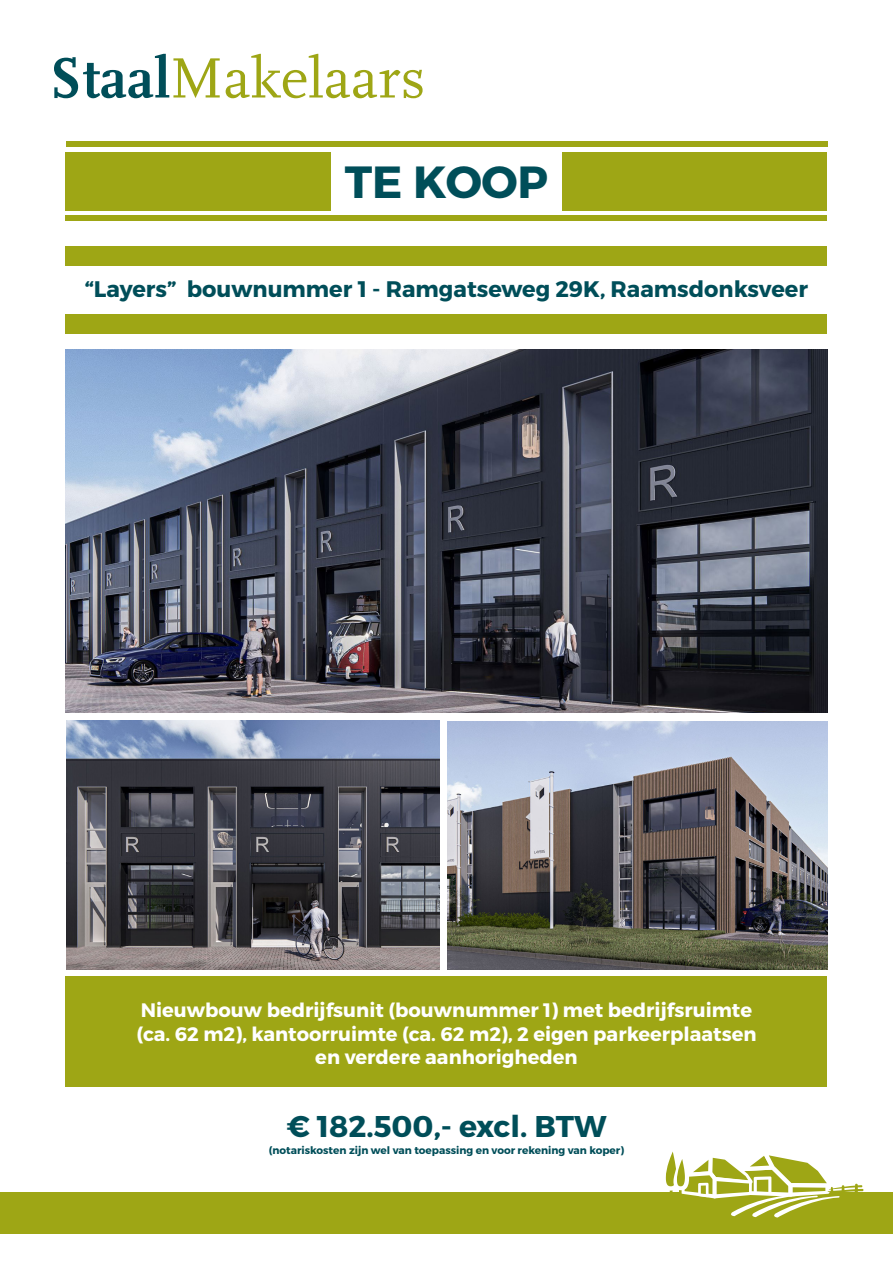
<style>
.page{position:relative;width:893px;height:1263px;background:#fff}
.page>*{position:absolute;margin:0;border:0;box-sizing:border-box;transform-origin:0 0}
.t1{font:700 45px "Montserrat";letter-spacing:-.005em;color:#004e59}
.t2{font:700 30px "Montserrat";color:#004e59}
.t3{font:700 22.5px "Montserrat";color:#004e59}
.t4{font:700 19.5px "Montserrat";color:#fff}
.t5{font:700 10.5px "Montserrat";color:#004e59}
</style>
<div class="page">
<div style="left:0;top:1192px;width:893px;height:42px;background:#9ea615"></div>
<svg style="left:54px;top:54px;width:166px;height:44px"></svg>
<svg style="left:226px;top:54px;width:197px;height:44px"></svg>
<svg style="left:665px;top:1151px;width:199px;height:67px"></svg>
<img style="left:66px;top:350px;width:761px;height:362px">
<img style="left:66px;top:721px;width:373px;height:248px">
<img style="left:448px;top:721px;width:379px;height:248px">
<div style="left:66px;top:152px;width:761px;height:58px;background:#9ea615"></div>
<div style="left:66px;top:976px;width:761px;height:110px;background:#9ea615"></div>
<div style="left:331px;top:139px;width:231px;height:82px;background:#fff"></div>
<div style="left:66px;top:141px;width:761px;height:6px;background:#9ea615"></div>
<div style="left:66px;top:215px;width:761px;height:6px;background:#9ea615"></div>
<div style="left:66px;top:315px;width:761px;height:19px;background:#9ea615"></div>
<div style="left:66px;top:246px;width:761px;height:19px;background:#9ea615"></div>
<p class="t1" style="left:345px;top:154px;width:205px">TE KOOP</p>
<p class="t3" style="left:85px;top:275px;width:725px">“Layers” bouwnummer 1 - Ramgatseweg 29K, Raamsdonksveer</p>
<p class="t4" style="left:141px;top:998px;width:613px">Nieuwbouw bedrijfsunit (bouwnummer 1) met bedrijfsruimte</p>
<p class="t4" style="left:136px;top:1022px;width:622px">(ca. 62 m2), kantoorruimte (ca. 62 m2), 2 eigen parkeerplaatsen</p>
<p class="t4" style="left:315px;top:1045px;width:264px">en verdere aanhorigheden</p>
<p class="t2" style="left:286px;top:1107px;width:322px">€ 182.500,- excl. BTW</p>
<p class="t5" style="left:269px;top:1143px;width:357px">(notariskosten zijn wel van toepassing en voor rekening van koper)</p>
</div>
